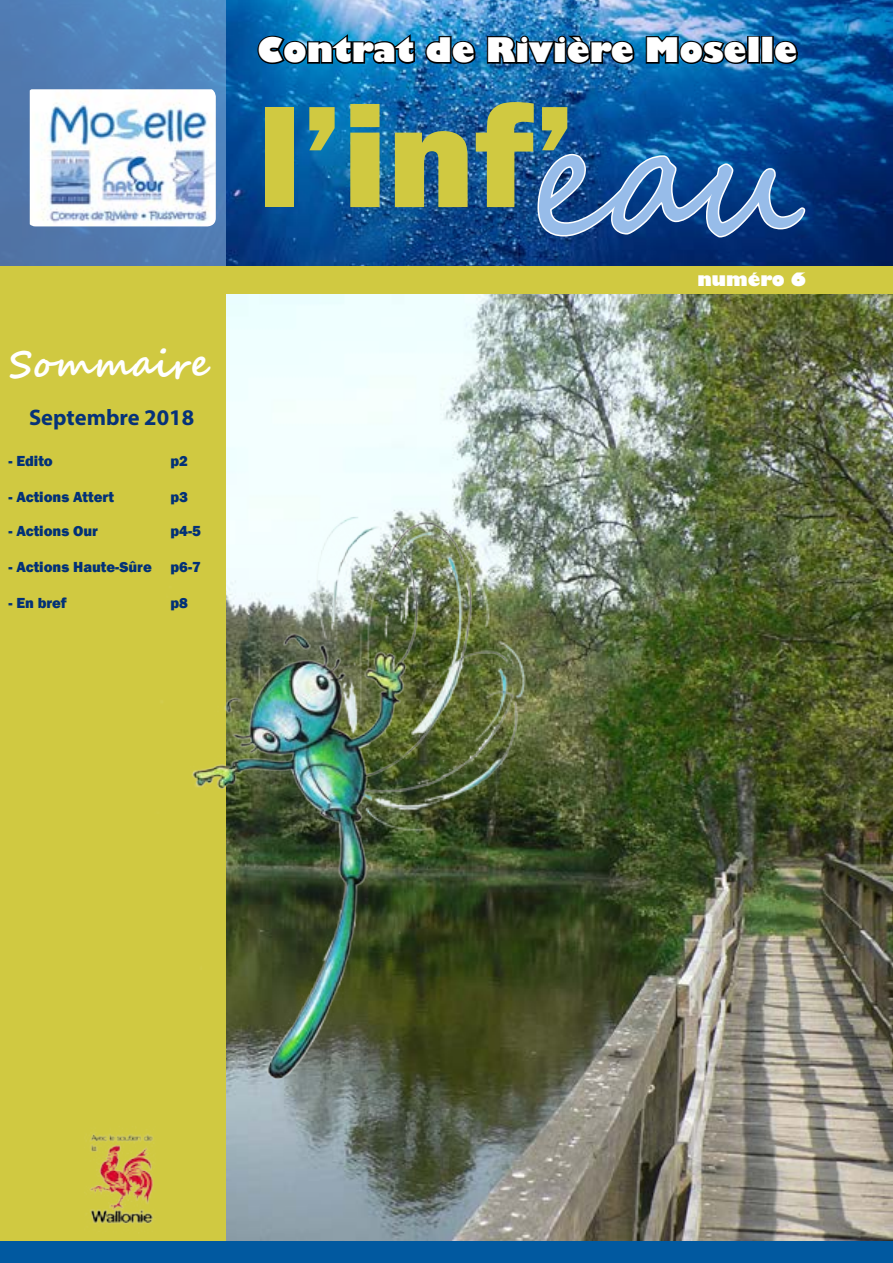
<style>
.page{position:relative;width:893px;height:1263px;background:#fff}
.page>*{position:absolute;margin:0;border:0;box-sizing:border-box;transform-origin:0 0}
.t1{font:800 150px "Franklin Gothic";color:#d0c941}
.t2{font:700 37.5px "Segoe Script";color:#fff}
.t3{font:800 33px "Gill Sans";color:#fff}
.t4{font:700 22.5px "Myriad Pro";color:#063279}
.t5{font:800 18px "Gill Sans";color:#fff}
.t6{font:800 15px "Franklin Gothic";color:#023177}
.s1{font-family:"Segoe Script";font-weight:400;color:#97bce9}
</style>
<div class="page">
<img style="left:225px;top:0;width:668px;height:266px">
<img style="left:226px;top:293px;width:667px;height:949px">
<div style="left:0;top:272px;width:225px;height:991px;background:#d0c941"></div>
<svg style="left:0;top:0;width:225px;height:266px;background:#5180b6"></svg>
<div style="left:0;top:266px;width:893px;height:27px;background:#d0c941"></div>
<div style="left:0;top:1242px;width:893px;height:21px;background:#0159a0"></div>
<img style="left:30px;top:89px;width:186px;height:137px">
<svg style="left:256px;top:31px;width:160px;height:35px;background:#0c5a83"></svg>
<svg style="left:423px;top:35px;width:54px;height:31px;background:#1a5479"></svg>
<img style="left:485px;top:33px;width:151px;height:33px">
<svg style="left:644px;top:35px;width:104px;height:31px;background:#19557a"></svg>
<div style="left:747px;top:36px;width:13px;height:28px;border:3px solid #000"></div>
<div style="left:761px;top:36px;width:13px;height:28px;border:3px solid #000"></div>
<svg style="left:772px;top:39px;width:27px;height:27px"></svg>
<svg style="left:536px;top:152px;width:271px;height:88px;background:#2f5e9a"></svg>
<img style="left:161px;top:502px;width:389px;height:604px">
<img style="left:60px;top:1133px;width:123px;height:109px">
<h2 class="t2" style="left:10px;top:333px;width:201px">Sommaire</h2>
<h3 class="t4" style="left:29px;top:403px;width:167px">Septembre 2018</h3>
<p class="t6" style="left:9px;top:451px;width:46px">- Edito</p>
<p class="t6" style="left:171px;top:451px;width:19px">p2</p>
<p class="t6" style="left:9px;top:487px;width:107px">- Actions Attert</p>
<p class="t6" style="left:171px;top:487px;width:19px">p3</p>
<p class="t6" style="left:9px;top:521px;width:91px">- Actions Our</p>
<p class="t6" style="left:171px;top:521px;width:32px">p4-5</p>
<p class="t6" style="left:9px;top:557px;width:194px">- Actions Haute-Sûre p6-7</p>
<p class="t6" style="left:9px;top:593px;width:60px">- En bref</p>
<p class="t6" style="left:171px;top:593px;width:19px">p8</p>
<h3 class="t3" style="left:257px;top:29px;width:541px">Contrat de Rivière Moselle</h3>
<h1 class="t1" style="left:257px;top:60px;width:547px">l’inf’<span class="s1">eau</span></h1>
<p class="t5" style="left:697px;top:268px;width:110px">numéro 6</p>
</div>
